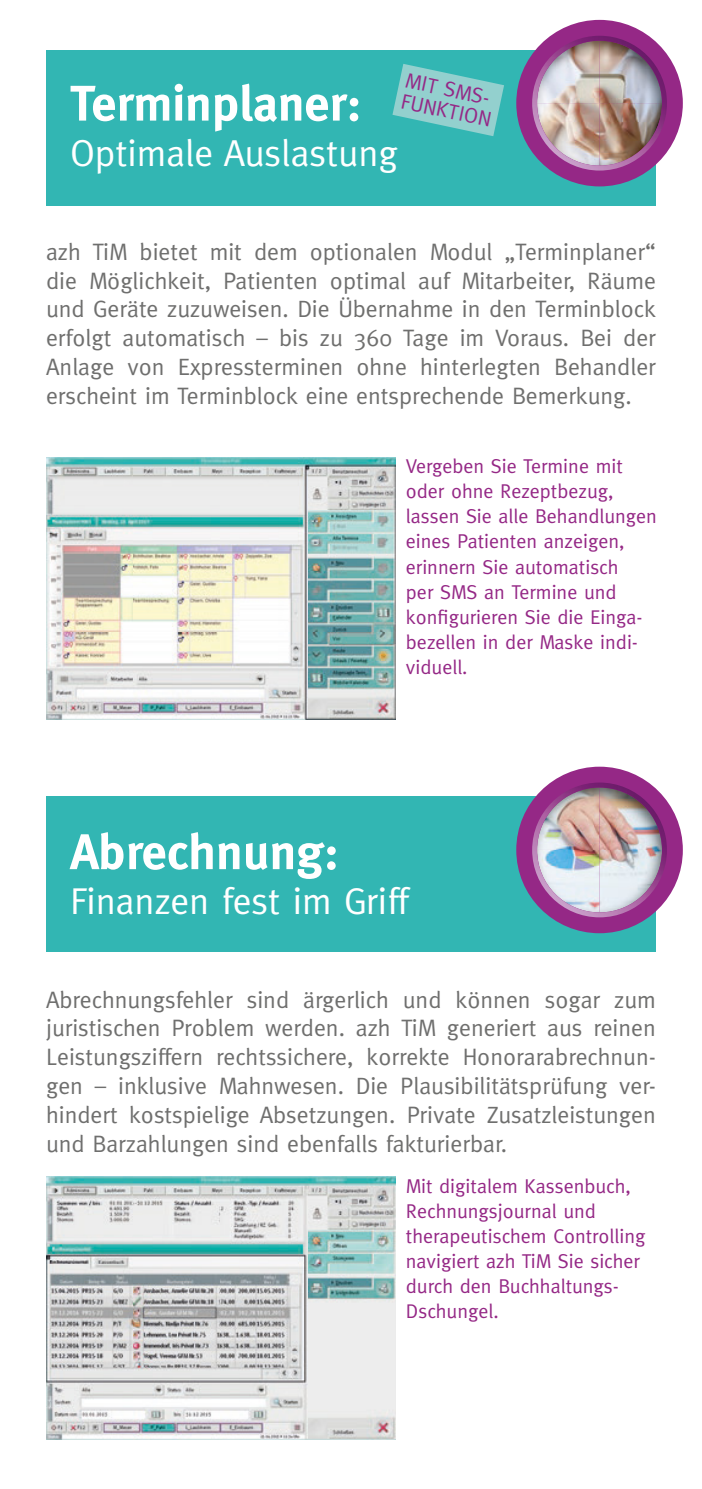
<style>
.page{position:relative;width:702px;height:1489px;background:#fff}
.page>*{position:absolute;margin:0;border:0;box-sizing:border-box;transform-origin:0 0}
.t1{font:700 50px "Meta";color:#fff}
.t2{font:37.5px "Meta";color:#fff}
.t3{font:23.75px/28.8px "Meta";color:#6f6f6e;text-align:justify}
.t4{font:21.25px/21.2px "Meta";color:#952886}
.t5{font:20px/25px "Meta";color:#952886}
</style>
<div class="page">
<div style="left:46px;top:50px;width:610px;height:155px;background:#32b6b3"></div>
<svg style="left:392px;top:64px;width:112px;height:72px"></svg>
<div style="left:516px;top:20px;width:166px;height:166px;background:#952886;border-radius:50%"></div>
<img style="left:532px;top:36px;width:135px;height:134px">
<img style="left:537px;top:103px;width:125px;height:63px">
<img style="left:46px;top:457px;width:350px;height:262px">
<img style="left:46px;top:1176px;width:350px;height:262px">
<div style="left:46px;top:796px;width:610px;height:156px;background:#32b6b3"></div>
<div style="left:516px;top:766px;width:166px;height:167px;background:#952886;border-radius:50%"></div>
<img style="left:532px;top:782px;width:135px;height:135px">
<p class="t4" style="left:408px;top:69px;width:93px;rotate:12deg">MIT SMS-<br>FUNKTION</p>
<p class="t1" style="left:70px;top:74px;width:293px">Terminplaner:</p>
<p class="t2" style="left:70px;top:131px;width:329px">Optimale Auslastung</p>
<p class="t3" style="left:46px;top:237px;width:611px">azh TiM bietet mit dem optionalen Modul „Terminplaner“ die Möglichkeit, Patienten optimal auf Mitarbeiter, Räume und Geräte zuzuweisen. Die Übernahme in den Terminblock erfolgt automatisch – bis zu 360 Tage im Voraus. Bei der Anlage von Expressterminen ohne hinterlegten Behandler erscheint im Terminblock eine entsprechende Bemerkung.</p>
<p class="t5" style="left:406px;top:454px;width:252px">Vergeben Sie Termine mit oder ohne Rezeptbezug, lassen Sie alle Behandlungen eines Patienten anzeigen, erinnern Sie automatisch<br>per SMS an Termine und konfigurieren Sie die Einga&shy;bezellen in der Maske indi&shy;viduell.</p>
<p class="t1" style="left:70px;top:822px;width:270px">Abrechnung:</p>
<p class="t2" style="left:70px;top:879px;width:342px">Finanzen fest im Griff</p>
<p class="t3" style="left:46px;top:984px;width:611px">Abrechnungsfehler sind ärgerlich und können sogar zum juristischen Problem werden. azh TiM generiert aus reinen Leistungsziffern rechtssichere, korrekte Honorarabrechnun&shy;gen – inklusive Mahnwesen. Die Plausibilitätsprüfung ver&shy;hindert kostspielige Absetzungen. Private Zusatzleistungen und Barzahlungen sind ebenfalls fakturierbar.</p>
<p class="t5" style="left:406px;top:1172px;width:241px">Mit digitalem Kassenbuch,<br>Rechnungsjournal und therapeutischem Controlling navigiert azh TiM Sie sicher durch den Buchhaltungs-<br>Dschungel.</p>
</div>
